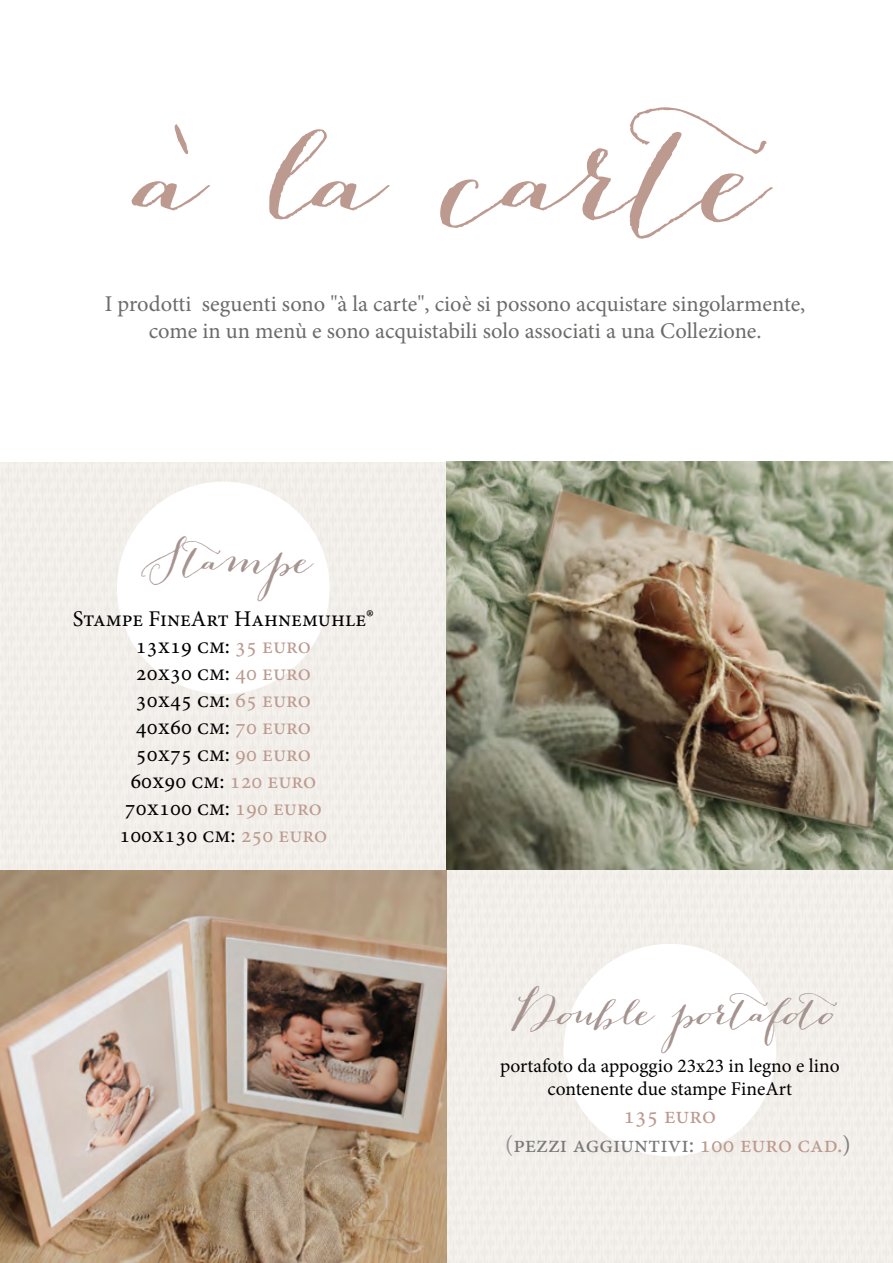
<style>
.page{position:relative;width:893px;height:1263px;background:#fff}
.page>*{position:absolute;margin:0;border:0;box-sizing:border-box;transform-origin:0 0}
.t1{font:134.1px "Bombshell Pro";color:#bc9a8f}
.t2{font:37.5px "Bombshell Pro";color:#a5938f}
.t3{font:24px/28.5px "Minion Pro";color:#bc9a8f}
.t4{font:22.5px/27px "Minion Pro";color:#000;text-align:center}
.t5{font:22.5px/27px "Minion Pro";color:#6b6b6a;text-align:center}
.t6{font:19.5px/23.4px "Minion Pro";color:#000;text-align:center}
.s1{font-size:24px}
.s2{color:#bc9a8f}
.s3{color:#979696}
.s4{color:#797979}
.s5{color:#7e7e7d}
</style>
<div class="page">
<div style="left:0;top:462px;width:893px;height:801px;background:#f2eeea"></div>
<img style="left:447px;top:462px;width:446px;height:407px">
<div style="left:117px;top:482px;width:213px;height:212px;background:#fff;border-radius:50%"></div>
<img style="left:0;top:870px;width:447px;height:393px">
<div style="left:563px;top:944px;width:213px;height:212px;background:#fff;border-radius:50%"></div>
<h1 class="t1" style="left:144px;top:90px;width:624px">à la carte</h1>
<p class="t5" style="left:105px;top:290px;width:702px">I prodotti seguenti sono "à la carte", cioè si possono acquistare singolarmente, come in un menù e sono acquistabili solo associati a una Collezione.</p>
<h2 class="t2" style="left:144px;top:536px;width:170px">Stampe</h2>
<p class="t4" style="left:73px;top:606px;width:303px">Stampe FineArt Hahnemuhle<span class="s1">®<br></span>13x19 cm: <span class="s2">35 euro<br></span>20x30 cm: <span class="s2">40 euro<br></span>30x45 cm: <span class="s2">65 euro<br></span>40x60 cm: <span class="s2">70 euro<br></span>50x75 cm: <span class="s2">90 euro<br></span>60x90 cm: <span class="s2">120 euro<br></span>70x100 cm: <span class="s2">190 euro<br></span>100x130 cm: <span class="s2">250 euro</span></p>
<h2 class="t2" style="left:512px;top:988px;width:331px">Double portafoto</h2>
<p class="t6" style="left:500px;top:1054px;width:341px">portafoto da appoggio 23x23 in legno e lino contenente due stampe FineArt</p>
<p class="t3" style="left:505px;top:1102px;width:347px;text-indent:118px">135 euro<br><span class="s3">(</span><span class="s4">pezzi aggiuntivi:</span> 100 euro cad.<span class="s5">)</span></p>
</div>
